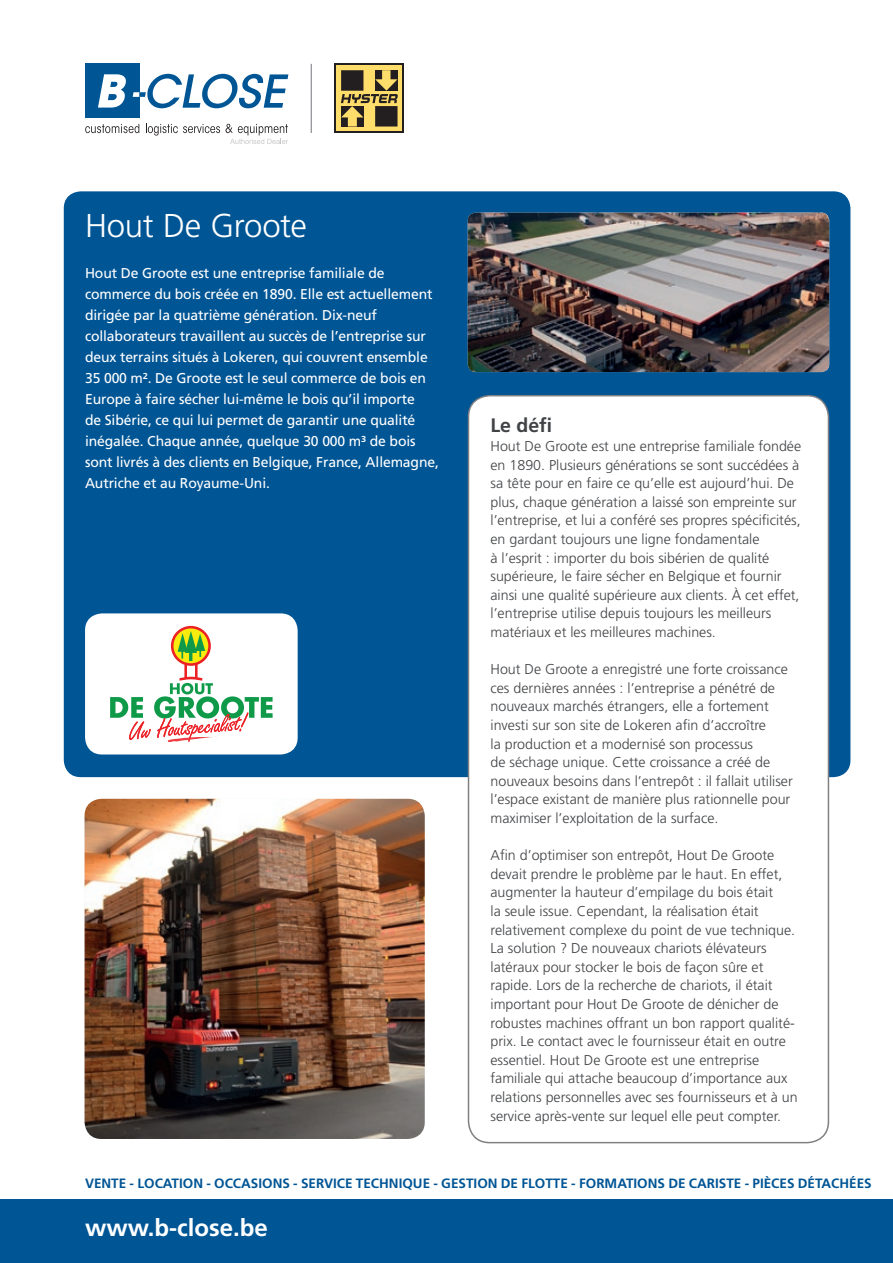
<style>
.page{position:relative;width:893px;height:1263px;background:#fff}
.page>*{position:absolute;margin:0;border:0;box-sizing:border-box;transform-origin:0 0}
.t1{font:300 33px "Frutiger LT Std";letter-spacing:-.015em;color:#fff}
.t2{font:700 24px "Frutiger LT Std";color:#fff}
.t3{font:700 19.5px "Frutiger LT Std";color:#404245}
.t4{font:300 14.25px/18.6px "Frutiger LT Std";color:#404245}
.t5{font:14.25px/21px "Frutiger LT Std";letter-spacing:-.01em;color:#fff}
.t6{font:700 13.5px "Frutiger LT Std";color:#005595}
</style>
<div class="page">
<div style="left:0;top:1199px;width:893px;height:64px;background:#005595"></div>
<div style="left:64px;top:191px;width:786px;height:586px;background:#005595;border-radius:17px"></div>
<img style="left:468px;top:213px;width:361px;height:159px">
<img style="left:85px;top:799px;width:340px;height:340px">
<svg style="left:85px;top:124px;width:54px;height:9px"></svg>
<svg style="left:146px;top:124px;width:74px;height:12px"></svg>
<div style="left:85px;top:64px;width:54px;height:54px;background:#005595"></div>
<svg style="left:98px;top:74px;width:28px;height:34px"></svg>
<svg style="left:133px;top:74px;width:155px;height:34px"></svg>
<svg style="left:335px;top:64px;width:69px;height:69px"></svg>
<div style="left:336px;top:66px;width:66px;height:65px;background:#ffdd6b"></div>
<svg style="left:341px;top:70px;width:57px;height:57px"></svg>
<hr style="left:311px;top:64px;width:1px;height:69px;background:#939598">
<svg style="left:226px;top:124px;width:62px;height:20px"></svg>
<div style="left:85px;top:613px;width:213px;height:141px;background:#fff;border-radius:17px"></div>
<svg style="left:110px;top:626px;width:163px;height:116px"></svg>
<div style="left:468px;top:396px;width:360px;height:746px;background:#fff;border-radius:21px"></div>
<div style="left:468px;top:395px;width:361px;height:748px;border:2px solid #808083;border-radius:21px"></div>
<h1 class="t1" style="left:85px;top:207px;width:223px">Hout De Groote</h1>
<p class="t5" style="left:85px;top:262px;width:355px">Hout De Groote est une entreprise familiale de commerce du bois créée en 1890. Elle est actuellement dirigée par la quatrième génération. Dix-neuf collaborateurs travaillent au succès de l’entreprise sur deux terrains situés à Lokeren, qui couvrent ensemble 35 000 m². De Groote est le seul commerce de bois en Europe à faire sécher lui-même le bois qu’il importe<br>de Sibérie, ce qui lui permet de garantir une qualité inégalée. Chaque année, quelque 30 000 m³ de bois sont livrés à des clients en Belgique, France, Allemagne, Autriche et au Royaume-Uni.</p>
<h3 class="t3" style="left:490px;top:414px;width:63px">Le défi</h3>
<p class="t4" style="left:490px;top:437px;width:312px">Hout De Groote est une entreprise familiale fondée en 1890. Plusieurs générations se sont succédées à sa tête pour en faire ce qu’elle est aujourd’hui. De plus, chaque génération a laissé son empreinte sur l’entreprise, et lui a conféré ses propres spécificités, en gardant toujours une ligne fondamentale<br>à l’esprit : importer du bois sibérien de qualité supérieure, le faire sécher en Belgique et fournir ainsi une qualité supérieure aux clients. À cet effet, l’entreprise utilise depuis toujours les meilleurs matériaux et les meilleures machines.</p>
<p class="t4" style="left:490px;top:660px;width:304px">Hout De Groote a enregistré une forte croissance ces dernières années : l’entreprise a pénétré de nouveaux marchés étrangers, elle a fortement investi sur son site de Lokeren afin d’accroître<br>la production et a modernisé son processus<br>de séchage unique. Cette croissance a créé de nouveaux besoins dans l’entrepôt : il fallait utiliser l’espace existant de manière plus rationnelle pour maximiser l’exploitation de la surface.</p>
<p class="t4" style="left:490px;top:846px;width:309px">Afin d’optimiser son entrepôt, Hout De Groote devait prendre le problème par le haut. En effet, augmenter la hauteur d’empilage du bois était<br>la seule issue. Cependant, la réalisation était relativement complexe du point de vue technique.<br>La solution ? De nouveaux chariots élévateurs latéraux pour stocker le bois de façon sûre et rapide. Lors de la recherche de chariots, il était important pour Hout De Groote de dénicher de robustes machines offrant un bon rapport qualité&shy;prix. Le contact avec le fournisseur était en outre essentiel. Hout De Groote est une entreprise familiale qui attache beaucoup d’importance aux relations personnelles avec ses fournisseurs et à un service après-vente sur lequel elle peut compter.</p>
<p class="t6" style="left:85px;top:1175px;width:788px">VENTE - LOCATION - OCCASIONS - SERVICE TECHNIQUE - GESTION DE FLOTTE - FORMATIONS DE CARISTE - PIÈCES DÉTACHÉES</p>
<h2 class="t2" style="left:85px;top:1214px;width:184px">www.b-close.be</h2>
</div>
